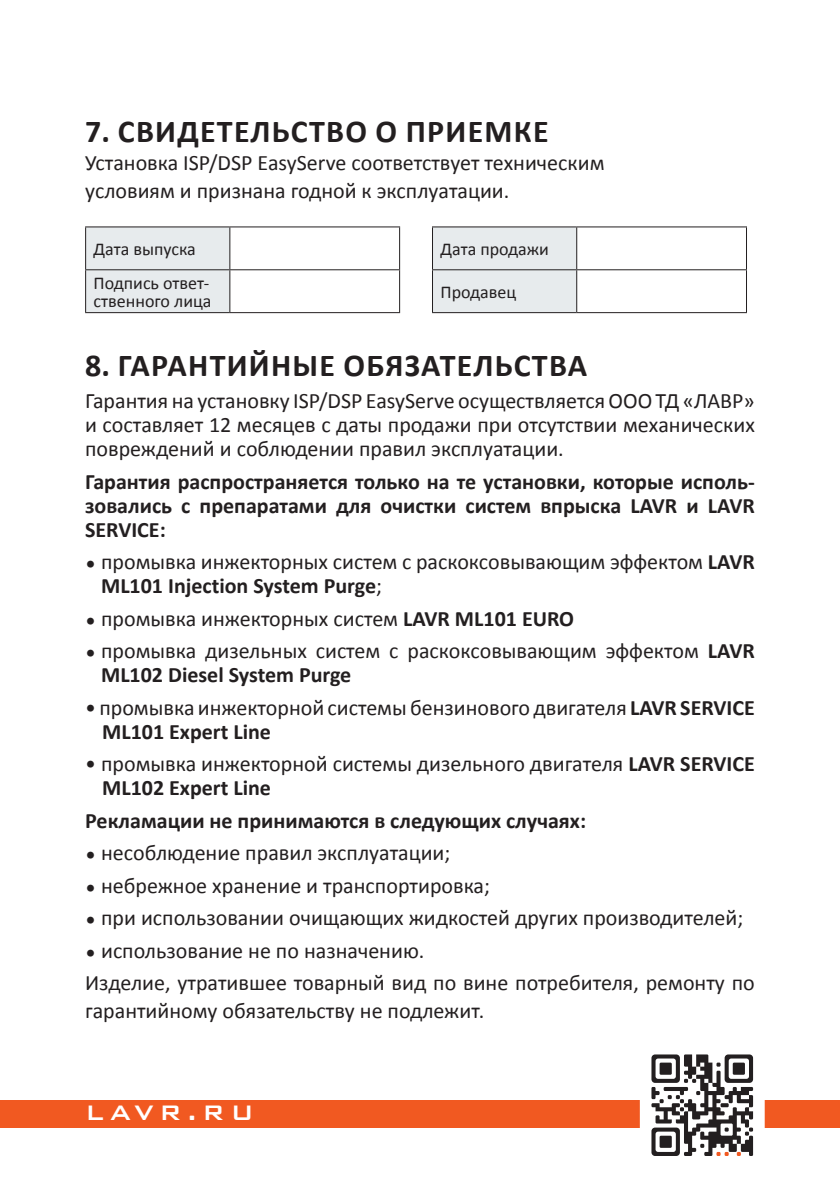
<style>
.page{position:relative;width:840px;height:1191px;background:#fff}
.page>*{position:absolute;margin:0;border:0;box-sizing:border-box;transform-origin:0 0}
.t1{font:700 32px "Calibri";letter-spacing:.04em;color:#231f20}
.t2{font:28px "Bank Gothic Medium C";letter-spacing:.2em;color:#fff}
.t3{font:22px/24px "Calibri";color:#231f20}
.t4{font:700 22px/24px "Calibri";color:#231f20;text-align:justify}
.t5{font:18px/33.8px "Calibri";color:#231f20}
.s1{font-weight:700}
</style>
<div class="page">
<div style="left:0;top:1100px;width:839px;height:27px;background:#f15921"></div>
<div style="left:86px;top:227px;width:143px;height:85px;background:#e7ebed"></div>
<hr style="left:85px;top:226px;width:145px;height:1px;background:#231f20">
<hr style="left:85px;top:227px;width:1px;height:42px;background:#231f20">
<hr style="left:230px;top:226px;width:170px;height:1px;background:#231f20">
<hr style="left:229px;top:227px;width:1px;height:42px;background:#231f20">
<hr style="left:399px;top:227px;width:1px;height:42px;background:#231f20">
<hr style="left:85px;top:270px;width:1px;height:42px;background:#231f20">
<hr style="left:229px;top:270px;width:1px;height:42px;background:#231f20">
<hr style="left:399px;top:270px;width:1px;height:42px;background:#231f20">
<hr style="left:85px;top:269px;width:145px;height:1px;background:#231f20">
<hr style="left:230px;top:269px;width:170px;height:1px;background:#231f20">
<hr style="left:85px;top:312px;width:145px;height:1px;background:#231f20">
<hr style="left:230px;top:312px;width:170px;height:1px;background:#231f20">
<div style="left:433px;top:227px;width:143px;height:85px;background:#e7ebed"></div>
<hr style="left:432px;top:227px;width:1px;height:42px;background:#231f20">
<hr style="left:576px;top:227px;width:1px;height:42px;background:#231f20">
<hr style="left:745px;top:227px;width:1px;height:42px;background:#231f20">
<hr style="left:432px;top:269px;width:144px;height:1px;background:#231f20">
<hr style="left:432px;top:270px;width:1px;height:42px;background:#231f20">
<hr style="left:576px;top:269px;width:170px;height:1px;background:#231f20">
<hr style="left:576px;top:270px;width:1px;height:42px;background:#231f20">
<hr style="left:745px;top:270px;width:1px;height:42px;background:#231f20">
<hr style="left:432px;top:312px;width:144px;height:1px;background:#231f20">
<hr style="left:576px;top:312px;width:170px;height:1px;background:#231f20">
<hr style="left:432px;top:226px;width:144px;height:1px;background:#231f20">
<hr style="left:576px;top:226px;width:170px;height:1px;background:#231f20">
<div style="left:639px;top:1042px;width:125px;height:125px;background:#fff;border-radius:8px"></div>
<svg style="left:651px;top:1054px;width:101px;height:102px"></svg>
<h1 class="t1" style="left:85px;top:111px;width:465px">7. СВИДЕТЕЛЬСТВО О ПРИЕМКЕ</h1>
<p class="t3" style="left:85px;top:149px;width:520px;line-height:28px">Установка ISP/DSP EasyServe соответствует техническим условиям и признана годной к эксплуатации.</p>
<p class="t5" style="left:94px;top:232px;width:117px">Дата выпуска<br>Подпись ответ-</p>
<p class="t5" style="left:94px;top:284px;width:119px">ственного лица</p>
<p class="t5" style="left:440px;top:232px;width:110px">Дата продажи</p>
<p class="t5" style="left:440px;top:275px;width:77px">Продавец</p>
<h1 class="t1" style="left:85px;top:344px;width:503px">8. ГАРАНТИЙНЫЕ ОБЯЗАТЕЛЬСТВА</h1>
<p class="t3" style="left:85px;top:389px;width:671px;text-align:justify">Гарантия на установку ISP/DSP EasyServe осуществляется ООО ТД «ЛАВР» и составляет 12 месяцев с даты продажи при отсутствии механических повреждений и соблюдении правил эксплуатации.</p>
<p class="t4" style="left:85px;top:469px;width:670px">Гарантия распространяется только на те установки, которые исполь&shy;зовались с препаратами для очистки систем впрыска LAVR и LAVR SERVICE:</p>
<p class="t3" style="left:101px;top:550px;width:655px;text-indent:-16px">• промывка инжекторных систем с раскоксовывающим эффектом <span class="s1">LAVR<br>ML101 Injection System Purge</span>;</p>
<p class="t3" style="left:85px;top:606px;width:490px">• промывка инжекторных систем <span class="s1">LAVR ML101 EURO</span></p>
<p class="t3" style="left:101px;top:639px;width:655px;text-indent:-16px">• промывка дизельных систем с раскоксовывающим эффектом <span class="s1">LAVR<br>ML102 Diesel System Purge</span></p>
<p class="t3" style="left:102px;top:695px;width:653px;text-indent:-17px">• промывка инжекторной системы бензинового двигателя <span class="s1">LAVR SERVICE<br>ML101 Expert Line</span></p>
<p class="t3" style="left:102px;top:752px;width:653px;text-indent:-17px">• промывка инжекторной системы дизельного двигателя <span class="s1">LAVR SERVICE<br>ML102 Expert Line</span></p>
<p class="t4" style="left:85px;top:808px;width:502px">Рекламации не принимаются в следующих случаях:</p>
<p class="t3" style="left:85px;top:841px;width:366px">• несоблюдение правил эксплуатации;</p>
<p class="t3" style="left:85px;top:873px;width:406px">• небрежное хранение и транспортировка;</p>
<p class="t3" style="left:85px;top:906px;width:659px">• при использовании очищающих жидкостей других производителей;</p>
<p class="t3" style="left:85px;top:934px;width:670px;line-height:32.4px">• использование не по назначению.<br>Изделие, утратившее товарный вид по вине потребителя, ремонту по</p>
<p class="t3" style="left:85px;top:999px;width:400px">гарантийному обязательству не подлежит.</p>
<p class="t2" style="left:85px;top:1097px;width:170px">LAVR.RU</p>
</div>
